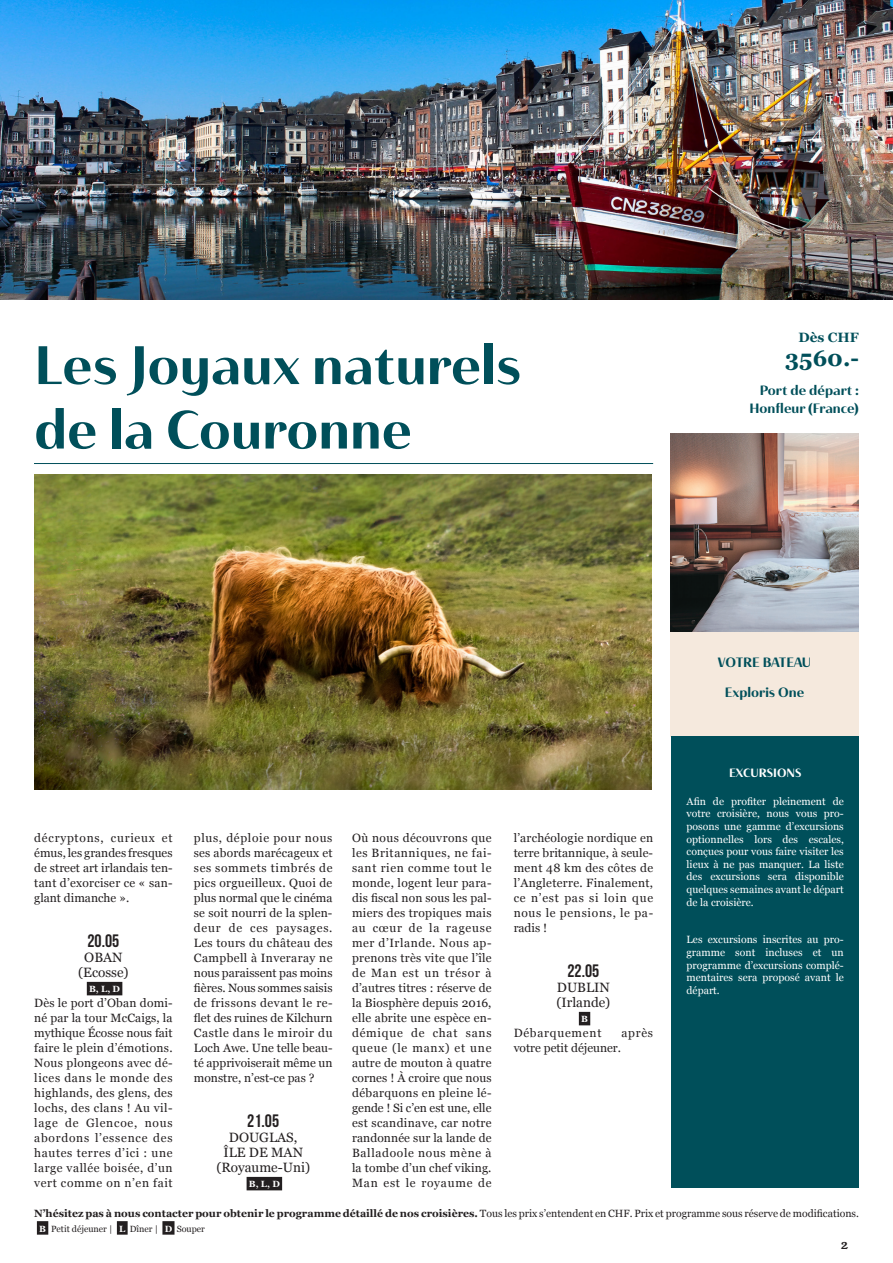
<style>
.page{position:relative;width:893px;height:1263px;background:#fff}
.page>*{position:absolute;margin:0;border:0;box-sizing:border-box;transform-origin:0 0}
.t1{font:54px/64.5px "Haboro Contrast Nor Bol";color:#004f5a}
.t2{font:700 22.5px "Georgia";color:#004f5a}
.t3{font:18px "Bebas Neue";color:#231f20}
.t4{font:13.5px/15px "Georgia";color:#231f20;text-align:center}
.t5{font:13.5px/18px "Haboro Contrast Nor Bol";color:#004f5a;text-align:right}
.t6{font:700 13.5px "Georgia";color:#004f5a}
.t7{font:13.05px "Young Serif";color:#231f20}
.t8{font:12px/15px "Georgia";letter-spacing:.025em;color:#231f20;text-align:justify}
.t9{font:12px "Georgia";color:#231f20}
.t10{font:12px "Georgia";letter-spacing:.065em;color:#231f20}
.t11{font:12px "Haboro Contrast Nor Bol";color:#fff}
.t12{font:10.5px/12.6px "Georgia";color:#fff;text-align:justify}
.t13{font:700 10.5px "Georgia";color:#231f20}
.t14{font:9px "Georgia";color:#231f20}
.t15{font:700 9px "Georgia";color:#fff}
.s1{font-weight:400}
.s2{font-weight:700;color:#fff}
</style>
<div class="page">
<div style="left:37px;top:1221px;width:11px;height:14px;background:#231f20"></div>
<div style="left:117px;top:1221px;width:11px;height:14px;background:#231f20"></div>
<div style="left:162px;top:1221px;width:13px;height:14px;background:#231f20"></div>
<hr style="left:34px;top:463px;width:619px;height:1px;background:#004f5a">
<div style="left:87px;top:982px;width:35px;height:13px;background:#231f20"></div>
<div style="left:247px;top:1177px;width:35px;height:13px;background:#231f20"></div>
<div style="left:579px;top:1012px;width:11px;height:13px;background:#231f20"></div>
<img style="left:670px;top:433px;width:189px;height:199px">
<div style="left:670px;top:632px;width:189px;height:104px;background:#f5e9dd"></div>
<div style="left:671px;top:736px;width:188px;height:451px;background:#004f5a"></div>
<img style="left:34px;top:474px;width:617px;height:315px">
<img style="left:0;top:0;width:893px;height:299px">
<h1 class="t1" style="left:34px;top:332px;width:488px">Les Joyaux naturels de la Couronne</h1>
<p class="t6" style="left:799px;top:327px;width:62px">Dès CHF</p>
<h2 class="t2" style="left:785px;top:341px;width:75px">3560.-</h2>
<p class="t5" style="left:750px;top:381px;width:111px">Port de départ :<br>Honfleur (France)</p>
<p class="t8" style="left:34px;top:829px;width:140px">décryptons, curieux et émus, les grandes fresques de street art irlandais ten&shy;tant d’exorciser ce « san&shy;glant dimanche ».</p>
<h3 class="t3" style="left:88px;top:930px;width:33px">20.05</h3>
<p class="t4" style="left:78px;top:949px;width:52px">OBAN (Ecosse)</p>
<p class="t15" style="left:89px;top:982px;width:32px">B, L, D</p>
<p class="t8" style="left:34px;top:994px;width:140px">Dès le port d’Oban domi&shy;né par la tour McCaigs, la mythique Écosse nous fait faire le plein d’émotions.<br>Nous plongeons avec dé&shy;lices dans le monde des highlands, des glens, des lochs, des clans ! Au vil&shy;lage de Glencoe, nous abordons l’essence des hautes terres d’ici : une large vallée boisée, d’un vert comme on n’en fait</p>
<p class="t8" style="left:194px;top:829px;width:140px">plus, déploie pour nous ses abords marécageux et ses sommets timbrés de pics orgueilleux. Quoi de plus normal que le cinéma se soit nourri de la splen&shy;deur de ces paysages.<br>Les tours du château des Campbell à Inveraray ne nous paraissent pas moins fières. Nous sommes saisis de frissons devant le re&shy;flet des ruines de Kilchurn Castle dans le miroir du Loch Awe. Une telle beau&shy;té apprivoiserait même un monstre, n’est-ce pas ?</p>
<h3 class="t3" style="left:247px;top:1110px;width:33px">21.05</h3>
<p class="t4" style="left:216px;top:1129px;width:95px">DOUGLAS,<br>ÎLE DE MAN (Royaume-Uni)</p>
<p class="t15" style="left:249px;top:1177px;width:32px">B, L, D</p>
<p class="t8" style="left:352px;top:829px;width:141px">Où nous découvrons que les Britanniques, ne fai&shy;sant rien comme tout le monde, logent leur para&shy;dis fiscal non sous les pal&shy;miers des tropiques mais au cœur de la rageuse mer d’Irlande. Nous ap&shy;prenons très vite que l’île de Man est un trésor à d’autres titres : réserve de la Biosphère depuis 2016, elle abrite une espèce en&shy;démique de chat sans queue (le manx) et une autre de mouton à quatre cornes ! À croire que nous débarquons en pleine lé&shy;gende ! Si c’en est une, elle est scandinave, car notre randonnée sur la lande de Balladoole nous mène à la tombe d’un chef viking.<br>Man est le royaume de</p>
<p class="t8" style="left:514px;top:829px;width:141px">l’archéologie nordique en terre britannique, à seule&shy;ment 48 km des côtes de l’Angleterre. Finalement, ce n’est pas si loin que nous le pensions, le pa&shy;radis !</p>
<h3 class="t3" style="left:567px;top:960px;width:33px">22.05</h3>
<p class="t4" style="left:556px;top:979px;width:55px;text-align:left">DUBLIN (Irlande)</p>
<p class="t15" style="left:581px;top:1012px;width:8px">B</p>
<p class="t10" style="left:514px;top:1024px;width:89px">Débarquement</p>
<p class="t8" style="left:621px;top:1024px;width:33px">après</p>
<p class="t9" style="left:514px;top:1039px;width:109px">votre petit déjeuner.</p>
<p class="t5" style="left:718px;top:653px;width:95px">VOTRE BATEAU</p>
<p class="t5" style="left:725px;top:683px;width:81px">Exploris One</p>
<p class="t11" style="left:729px;top:765px;width:74px">EXCURSIONS</p>
<p class="t12" style="left:687px;top:794px;width:159px">Afin de profiter pleinement de votre croisière, nous vous pro&shy;posons une gamme d’excursions optionnelles lors des escales, conçues pour vous faire visiter les lieux à ne pas manquer. La liste des excursions sera disponible quelques semaines avant le départ de la croisière.</p>
<p class="t12" style="left:687px;top:933px;width:159px">Les excursions inscrites au pro&shy;gramme sont incluses et un programme d’excursions complé&shy;mentaires sera proposé avant le départ.</p>
<p class="t13" style="left:34px;top:1205px;width:826px">N’hésitez pas à nous contacter pour obtenir le programme détaillé de nos croisières. <span class="s1">Tous les prix s’entendent en CHF. Prix et programme sous réserve de modifications.</span></p>
<p class="t14" style="left:39px;top:1222px;width:167px"><span class="s2">B</span> Petit déjeuner | <span class="s2">L</span> Dîner | <span class="s2">D</span> Souper</p>
<p class="t7" style="left:841px;top:1235px;width:8px">2</p>
</div>
